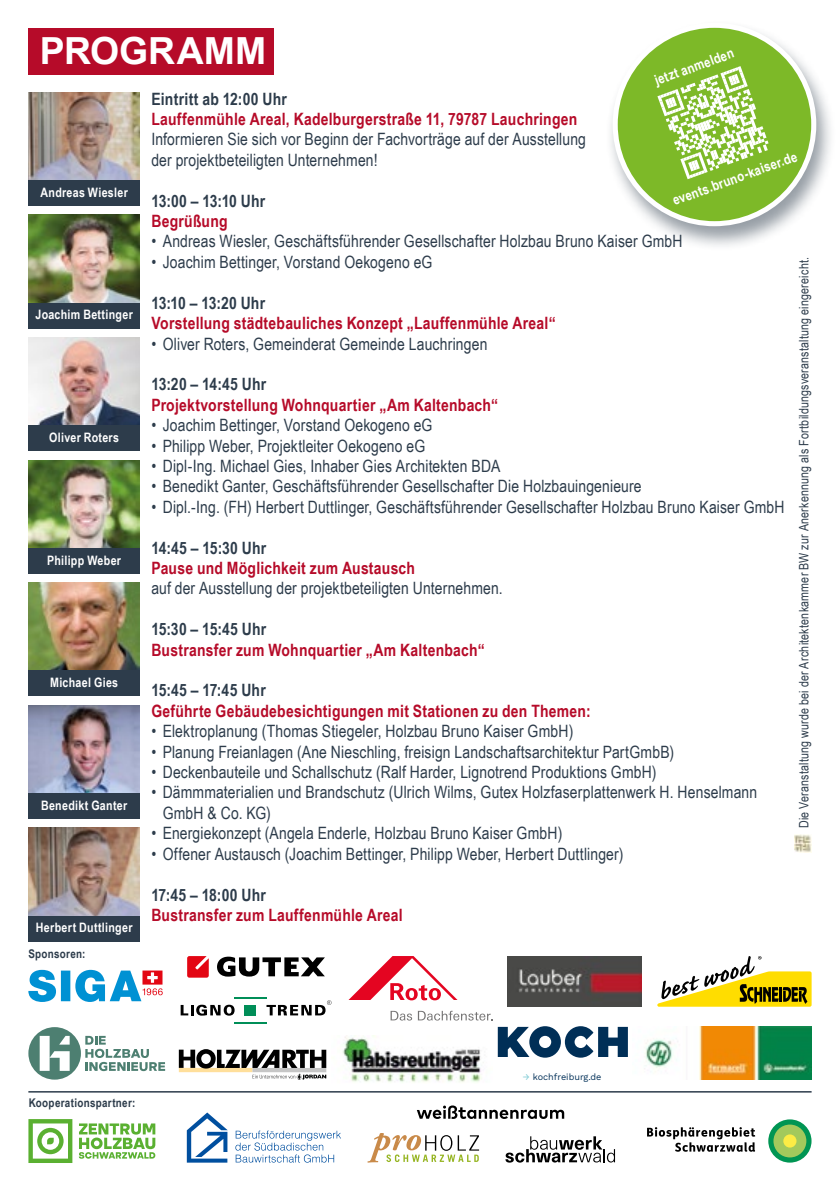
<style>
.page{position:relative;width:840px;height:1191px;background:#fff}
.page>*{position:absolute;margin:0;border:0;box-sizing:border-box;transform-origin:0 0}
.t1{font:700 37.4px "Arial";color:#fff}
.t2{font:17px/20.4px "Arial Narrow";letter-spacing:.01em;color:#2d3c4b}
.t3{font:700 17px/20.4px "Arial Narrow";letter-spacing:.015em;color:#b60b29}
.t4{font:700 17px/20.4px "Arial Narrow";letter-spacing:.015em;color:#2d3c4b}
.t5{font:700 14px "Arial Narrow";color:#fff}
.t6{font:13px "Arial Narrow";letter-spacing:.015em;color:#2d3c4b}
.t7{font:700 13px "Arial Narrow";letter-spacing:.025em;color:#fff}
.t8{font:700 12px "Arial Narrow";letter-spacing:.025em;color:#2d3c4b}
.t9{font:9px "Work Sans";color:#002f57}
.s1{font-weight:700}
.s2{font-weight:700;color:#b60b29}
.s3{color:#b60b29}
.s4{color:#2d3c4b}
.s5{color:#77c8d2}
</style>
<div class="page">
<svg style="left:180px;top:1004px;width:54px;height:11px"></svg>
<hr style="left:234px;top:997px;width:32px;height:1px;background:#008e58">
<hr style="left:234px;top:1022px;width:32px;height:1px;background:#008e58">
<div style="left:245px;top:1004px;width:11px;height:11px;background:#008e58"></div>
<svg style="left:266px;top:1000px;width:65px;height:15px"></svg>
<img style="left:28px;top:828px;width:112px;height:88px">
<svg style="left:28px;top:1027px;width:137px;height:52px"></svg>
<div style="left:28px;top:28px;width:246px;height:47px;background:#b60b29"></div>
<img style="left:794px;top:834px;width:17px;height:18px">
<img style="left:507px;top:956px;width:134px;height:50px">
<svg style="left:235px;top:1130px;width:106px;height:32px"></svg>
<svg style="left:187px;top:1112px;width:40px;height:50px"></svg>
<div style="left:657px;top:954px;width:154px;height:54px;background:linear-gradient(to right,#ffe646,#ffe646)"></div>
<svg style="left:657px;top:956px;width:154px;height:50px"></svg>
<svg style="left:217px;top:956px;width:108px;height:20px"></svg>
<svg style="left:187px;top:956px;width:22px;height:21px"></svg>
<img style="left:342px;top:1035px;width:142px;height:48px">
<svg style="left:497px;top:1026px;width:130px;height:31px"></svg>
<svg style="left:28px;top:969px;width:135px;height:33px"></svg>
<svg style="left:28px;top:1119px;width:127px;height:44px"></svg>
<svg style="left:767px;top:1119px;width:44px;height:43px"></svg>
<div style="left:773px;top:1124px;width:32px;height:33px;background:#a3c95c;border-radius:50%"></div>
<div style="left:782px;top:1134px;width:14px;height:13px;background:#fcec45;border-radius:50%"></div>
<svg style="left:647px;top:1127px;width:107px;height:24px"></svg>
<svg style="left:416px;top:1105px;width:148px;height:14px"></svg>
<img style="left:645px;top:1026px;width:166px;height:53px">
<svg style="left:348px;top:956px;width:109px;height:44px"></svg>
<svg style="left:390px;top:1010px;width:102px;height:10px"></svg>
<svg style="left:505px;top:1136px;width:109px;height:26px"></svg>
<svg style="left:367px;top:1133px;width:112px;height:29px"></svg>
<img style="left:28px;top:582px;width:112px;height:89px">
<img style="left:28px;top:705px;width:112px;height:88px">
<img style="left:28px;top:460px;width:112px;height:88px">
<img style="left:28px;top:337px;width:112px;height:88px">
<img style="left:28px;top:92px;width:112px;height:88px">
<div style="left:605px;top:20px;width:231px;height:231px;background:#2d3c4b;opacity:.5"></div>
<div style="left:615px;top:25px;width:198px;height:199px;background:#7db928;border-radius:50%"></div>
<div style="left:612px;top:23px;width:203px;height:203px;border:5px solid #fff;border-radius:50%"></div>
<svg style="left:657px;top:66px;width:111px;height:113px"></svg>
<div style="left:179px;top:1067px;width:73px;height:5px;background:#ffdf9b"></div>
<svg style="left:179px;top:1049px;width:147px;height:19px"></svg>
<hr style="left:252px;top:1068px;width:74px;height:4px;background:#c6c6c6">
<svg style="left:252px;top:1074px;width:74px;height:5px"></svg>
<hr style="left:28px;top:1091px;width:783px;height:1px;background:#2d3c4b">
<img style="left:28px;top:215px;width:112px;height:88px">
<div style="left:28px;top:303px;width:112px;height:25px;background:#2d3c4b"></div>
<div style="left:28px;top:425px;width:112px;height:26px;background:#2d3c4b"></div>
<div style="left:28px;top:180px;width:112px;height:26px;background:#2d3c4b"></div>
<div style="left:28px;top:548px;width:112px;height:25px;background:#2d3c4b"></div>
<div style="left:28px;top:671px;width:112px;height:25px;background:#2d3c4b"></div>
<div style="left:28px;top:793px;width:112px;height:25px;background:#2d3c4b"></div>
<div style="left:28px;top:916px;width:112px;height:25px;background:#2d3c4b"></div>
<p class="t1" style="left:40px;top:27px;width:228px">PROGRAMM</p>
<p class="t5" style="left:651px;top:71px;width:85px;rotate:-20deg">jetzt anmelden</p>
<p class="t7" style="left:40px;top:182px;width:89px">Andreas Wiesler</p>
<p class="t7" style="left:35px;top:305px;width:99px">Joachim Bettinger</p>
<p class="t7" style="left:49px;top:427px;width:71px">Oliver Roters</p>
<p class="t7" style="left:47px;top:550px;width:75px">Philipp Weber</p>
<p class="t7" style="left:50px;top:672px;width:69px">Michael Gies</p>
<p class="t7" style="left:41px;top:795px;width:88px">Benedikt Ganter</p>
<p class="t7" style="left:36px;top:918px;width:98px">Herbert Duttlinger</p>
<p class="t8" style="left:28px;top:944px;width:59px">Sponsoren:</p>
<p class="t2" style="left:151px;top:88px;width:436px"><span class="s1">Eintritt ab 12:00 Uhr<br></span><span class="s2">Lauffenmühle Areal, Kadelburgerstraße 11, 79787 Lauchringen </span>Informieren Sie sich vor Beginn der Fachvorträge auf der Ausstellung der projektbeteiligten Unternehmen!</p>
<p class="t4" style="left:151px;top:190px;width:115px">13:00 – 13:10 Uhr<br><span class="s3">Begrüßung</span></p>
<p class="t2" style="left:151px;top:231px;width:532px">• Andreas Wiesler, Geschäftsführender Gesellschafter Holzbau Bruno Kaiser GmbH</p>
<p class="t2" style="left:151px;top:251px;width:282px">• Joachim Bettinger, Vorstand Oekogeno eG</p>
<p class="t3" style="left:151px;top:292px;width:405px"><span class="s4">13:10 – 13:20 Uhr<br></span>Vorstellung städtebauliches Konzept „Lauffenmühle Areal“</p>
<p class="t2" style="left:151px;top:333px;width:337px">• Oliver Roters, Gemeinderat Gemeinde Lauchringen</p>
<p class="t3" style="left:151px;top:373px;width:348px"><span class="s4">13:20 – 14:45 Uhr<br></span>Projektvorstellung Wohnquartier „Am Kaltenbach“</p>
<p class="t2" style="left:151px;top:414px;width:282px">• Joachim Bettinger, Vorstand Oekogeno eG</p>
<p class="t2" style="left:151px;top:435px;width:275px">• Philipp Weber, Projektleiter Oekogeno eG</p>
<p class="t2" style="left:151px;top:455px;width:350px">• Dipl-Ing. Michael Gies, Inhaber Gies Architekten BDA</p>
<p class="t2" style="left:151px;top:475px;width:491px">• Benedikt Ganter, Geschäftsführender Gesellschafter Die Holzbauingenieure</p>
<p class="t2" style="left:151px;top:496px;width:634px">• Dipl.-Ing. (FH) Herbert Duttlinger, Geschäftsführender Gesellschafter Holzbau Bruno Kaiser GmbH</p>
<p class="t4" style="left:151px;top:536px;width:116px">14:45 – 15:30 Uhr</p>
<p class="t2" style="left:151px;top:557px;width:352px"><span class="s2">Pause und Möglichkeit zum Austausch<br></span>auf der Ausstellung der projektbeteiligten Unternehmen.</p>
<p class="t4" style="left:151px;top:618px;width:116px">15:30 – 15:45 Uhr</p>
<p class="t3" style="left:151px;top:638px;width:335px">Bustransfer zum Wohnquartier „Am Kaltenbach“</p>
<p class="t4" style="left:151px;top:679px;width:116px">15:45 – 17:45 Uhr</p>
<p class="t3" style="left:151px;top:700px;width:440px">Geführte Gebäudebesichtigungen mit Stationen zu den Themen:</p>
<p class="t2" style="left:151px;top:720px;width:423px">• Elektroplanung (Thomas Stiegeler, Holzbau Bruno Kaiser GmbH)</p>
<p class="t2" style="left:151px;top:741px;width:524px">• Planung Freianlagen (Ane Nieschling, freisign Landschaftsarchitektur PartGmbB)</p>
<p class="t2" style="left:151px;top:761px;width:506px">• Deckenbauteile und Schallschutz (Ralf Harder, Lignotrend Produktions GmbH)</p>
<p class="t2" style="left:163px;top:781px;width:595px;text-indent:-11px">• Dämmmaterialien und Brandschutz (Ulrich Wilms, Gutex Holzfaserplattenwerk H. Henselmann<br>GmbH &amp; Co. KG)</p>
<p class="t2" style="left:151px;top:822px;width:412px">• Energiekonzept (Angela Enderle, Holzbau Bruno Kaiser GmbH)</p>
<p class="t2" style="left:151px;top:843px;width:473px">• Offener Austausch (Joachim Bettinger, Philipp Weber, Herbert Duttlinger)</p>
<p class="t4" style="left:151px;top:883px;width:116px">17:45 – 18:00 Uhr</p>
<p class="t3" style="left:151px;top:904px;width:253px">Bustransfer zum Lauffenmühle Areal</p>
<p class="t5" style="left:669px;top:191px;width:133px;rotate:-20deg">events.bruno-kaiser.de</p>
<p class="t6" style="left:794px;top:828px;width:573px;rotate:-90deg">Die Veranstaltung wurde bei der Architektenkammer BW zur Anerkennung als Fortbildungsveranstaltung eingereicht.</p>
<p class="t8" style="left:29px;top:1093px;width:108px">Kooperationspartner:</p>
<p class="t9" style="left:522px;top:1070px;width:80px"><span class="s5">→</span> kochfreiburg.de</p>
</div>
